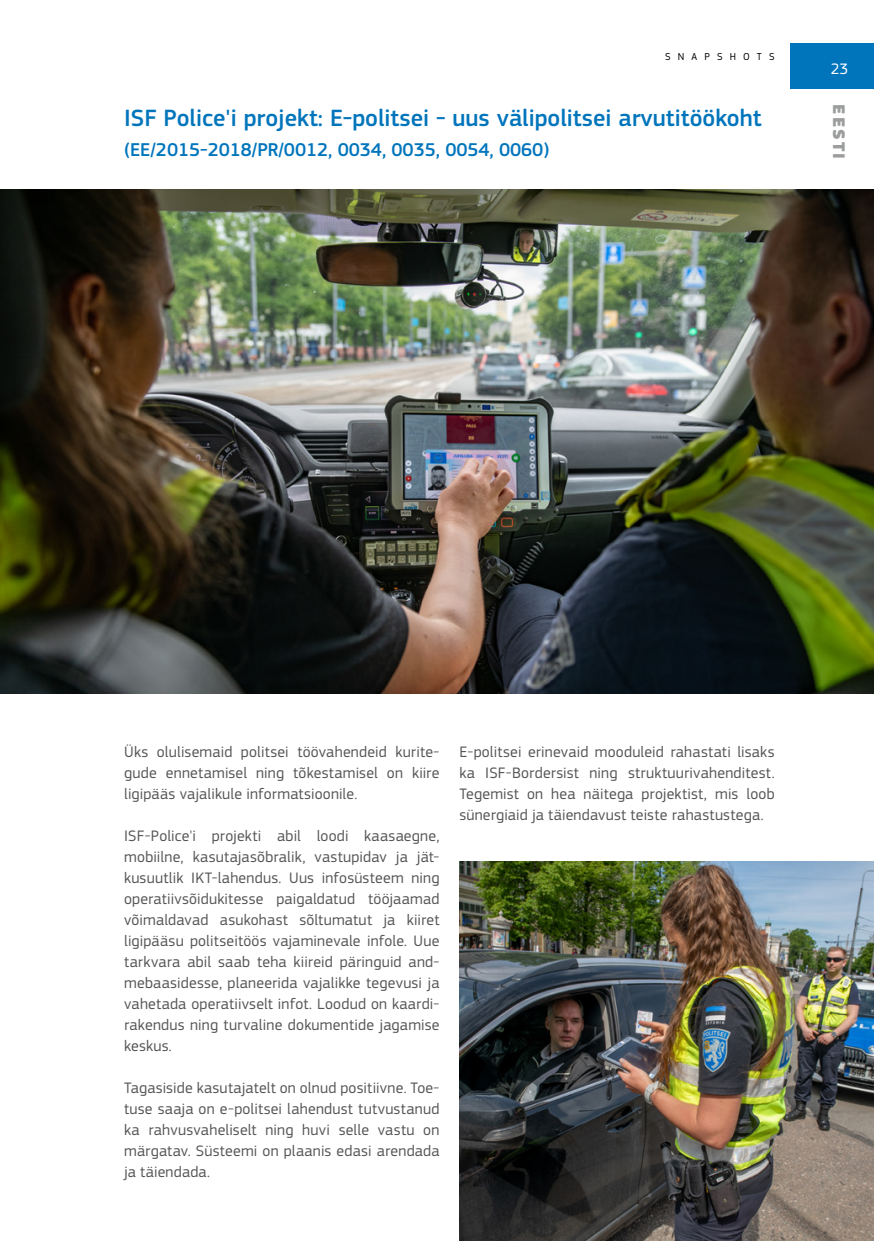
<style>
.page{position:relative;width:874px;height:1241px;background:#fff}
.page>*{position:absolute;margin:0;border:0;box-sizing:border-box;transform-origin:0 0}
.Title_1{font:500 24.5px "EC Square Sans Pro";color:#0075bc}
.Title_1-2{font:500 19.25px "EC Square Sans Pro";color:#0075bc}
.t1{font:900 17.5px "EC Square Sans Pro";letter-spacing:.12em;color:#9c9d9d}
.Body_text{font:15.75px/21px "EC Square Sans Pro";letter-spacing:.015em;color:#565656;text-align:justify}
.t2{font:15.75px "EC Square Sans Pro";color:#fff}
.t3{font:10.5px "EC Square Sans Pro";letter-spacing:.68em;color:#000}
</style>
<div class="page">
<div style="left:789px;top:44px;width:84px;height:45px;background:#0075bc"></div>
<img style="left:459px;top:861px;width:414px;height:379px">
<img style="left:0;top:189px;width:873px;height:504px">
<p class="t3" style="left:665px;top:50px;width:111px">SNAPSHOTS</p>
<p class="Title_1" style="left:124px;top:104px;width:638px">ISF Police'i projekt: E-politsei - uus välipolitsei arvutitöökoht</p>
<p class="Title_1-2" style="left:124px;top:138px;width:426px">(EE/2015-2018/PR/0012, 0034, 0035, 0054, 0060)</p>
<p class="t2" style="left:830px;top:60px;width:19px">23</p>
<p class="t1" style="left:849px;top:104px;width:56px;rotate:90deg">EESTI</p>
<p class="Body_text" style="left:124px;top:740px;width:317px">Üks olulisemaid politsei töövahendeid kurite&shy;gude ennetamisel ning tõkestamisel on kiire ligipääs vajalikule informatsioonile.</p>
<p class="Body_text" style="left:124px;top:824px;width:317px">ISF-Police'i projekti abil loodi kaasaegne, mobiilne, kasutajasõbralik, vastupidav ja jät&shy;kusuutlik IKT-lahendus. Uus infosüsteem ning operatiivsõidukitesse paigaldatud tööjaamad võimaldavad asukohast sõltumatut ja kiiret ligipääsu politseitöös vajaminevale infole. Uue tarkvara abil saab teha kiireid päringuid and&shy;mebaasidesse, planeerida vajalikke tegevusi ja vahetada operatiivselt infot. Loodud on kaardi&shy;rakendus ning turvaline dokumentide jagamise keskus.</p>
<p class="Body_text" style="left:124px;top:1076px;width:317px">Tagasiside kasutajatelt on olnud positiivne. Toe&shy;tuse saaja on e-politsei lahendust tutvustanud ka rahvusvaheliselt ning huvi selle vastu on märgatav. Süsteemi on plaanis edasi arendada ja täiendada.</p>
<p class="Body_text" style="left:459px;top:740px;width:317px">E-politsei erinevaid mooduleid rahastati lisaks ka ISF-Bordersist ning struktuurivahenditest.<br>Tegemist on hea näitega projektist, mis loob sünergiaid ja täiendavust teiste rahastustega.</p>
</div>
